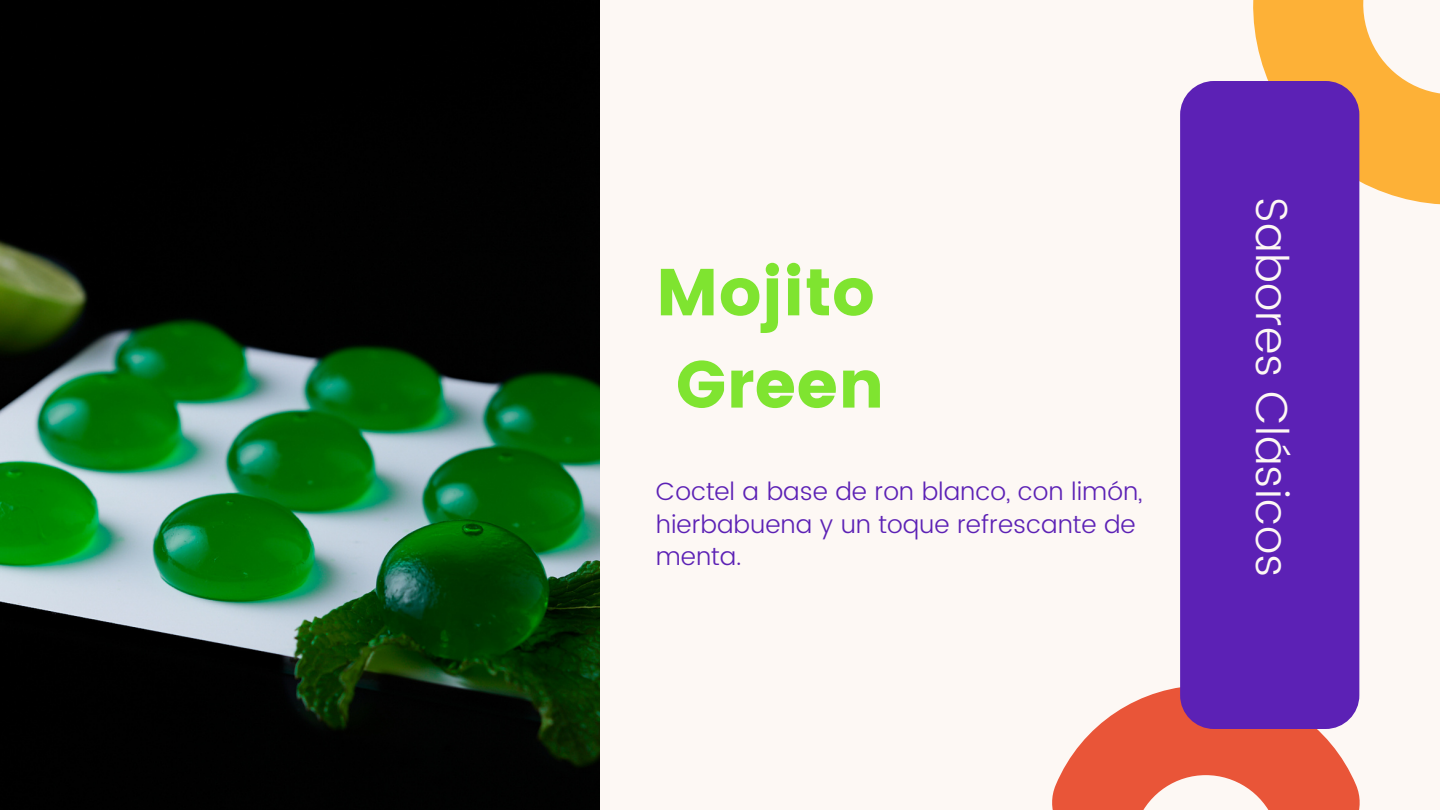
<style>
.page{position:relative;width:1440px;height:810px;background:#fdf8f4}
.page>*{position:absolute;margin:0;border:0;box-sizing:border-box;transform-origin:0 0}
.t1{font:66.3px/92.2px "Poppins";color:#7fe430}
.t2{font:300 45px "Poppins";color:#fdf8f4}
.t3{font:300 25px/32.2px "Poppins";color:#5c21b5}
</style>
<div class="page">
<img style="left:0;top:0;width:600px;height:810px">
<svg style="left:1180px;top:0;width:260px;height:284px"></svg>
<svg style="left:1052px;top:685px;width:308px;height:125px"></svg>
<div style="left:1180px;top:81px;width:179px;height:648px;background:#5c21b5;border-radius:34px"></div>
<h1 class="t1" style="left:656px;top:246px;width:230px">Mojito<br>Green</h1>
<p class="t3" style="left:656px;top:476px;width:488px">Coctel a base de ron blanco, con limón, hierbabuena y un toque refrescante de menta.</p>
<h2 class="t2" style="left:1298px;top:197px;width:381px;rotate:90deg">Sabores Clásicos</h2>
</div>
